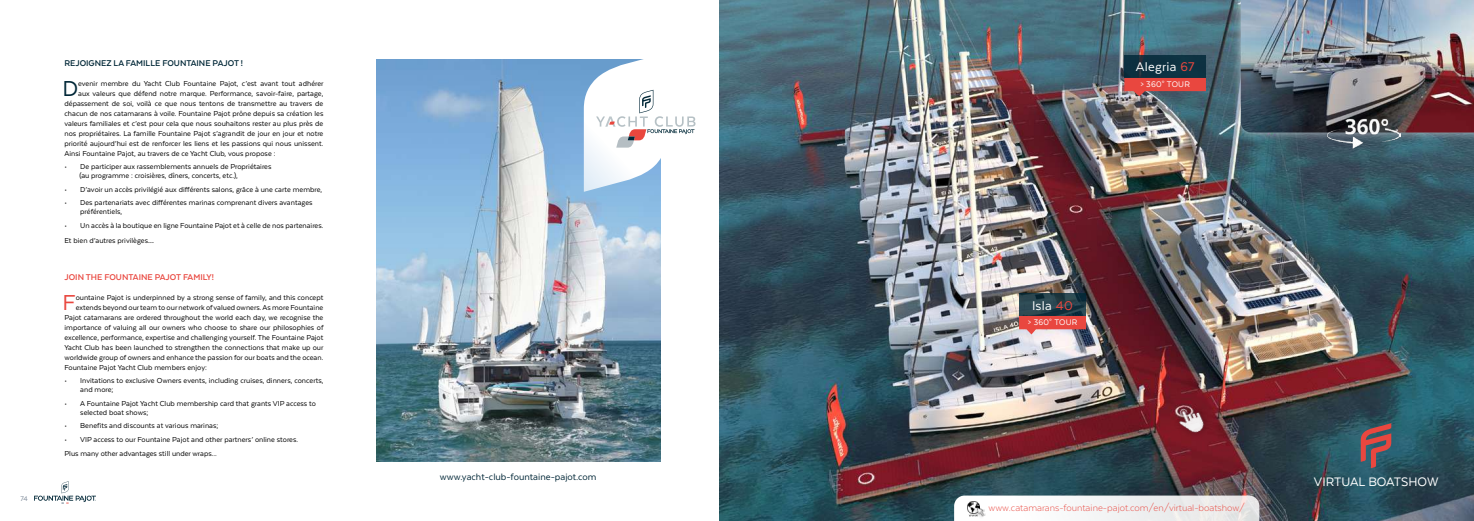
<style>
.page{position:relative;width:1474px;height:521px;background:#fff}
.page>*{position:absolute;margin:0;border:0;box-sizing:border-box;transform-origin:0 0}
.t1{font:24.94px "Texta";color:#002737}
.t2{font:24.94px "Texta";color:#e9473f}
.t3{font:14.53px "Texta";letter-spacing:.02em;color:#fff}
.t4{font:14.17px "Texta";color:#fff}
.t5{font:300 10.67px "Texta";color:#e9473f}
.t6{font:10.67px "Texta";color:#002737}
.t7{font:700 9.62px "Texta";color:#002737}
.t8{font:700 9.62px "Texta";color:#e9473f}
.t9{font:9.36px "Texta";letter-spacing:.02em;color:#fff}
.t10{font:8.31px/8.8px "Texta";color:#000}
.t11{font:7.88px "Texta";color:#85919f}
.s1{color:#e9473f}
</style>
<div class="page">
<svg style="left:34px;top:481px;width:62px;height:22px"></svg>
<img style="left:376px;top:59px;width:284px;height:402px">
<svg style="left:584px;top:59px;width:111px;height:133px"></svg>
<img style="left:719px;top:0;width:754px;height:521px">
<svg style="left:1124px;top:78px;width:81px;height:18px"></svg>
<div style="left:1124px;top:55px;width:81px;height:23px;background:#0d3141"></div>
<svg style="left:1019px;top:316px;width:67px;height:18px"></svg>
<svg style="left:1019px;top:293px;width:66px;height:23px;background:#223f4a"></svg>
<svg style="left:1360px;top:423px;width:31px;height:45px"></svg>
<svg style="left:954px;top:495px;width:305px;height:26px"></svg>
<div style="left:1231px;top:0;width:242px;height:141px;background:#fff;opacity:.58"></div>
<img style="left:1240px;top:0;width:233px;height:132px">
<img style="left:1165px;top:393px;width:52px;height:55px">
<img style="left:1326px;top:116px;width:74px;height:33px">
<p class="t11" style="left:20px;top:495px;width:9px">74</p>
<p class="t7" style="left:64px;top:58px;width:180px">REJOIGNEZ LA FAMILLE FOUNTAINE PAJOT !</p>
<h1 class="t1" style="left:62px;top:75px;width:17px">D</h1>
<p class="t10" style="left:78px;top:79px;width:247px">evenir membre du Yacht Club Fountaine Pajot, c’est avant tout adhérer</p>
<p class="t10" style="left:78px;top:89px;width:247px">aux valeurs que défend notre marque. Performance, savoir-faire, partage,</p>
<p class="t10" style="left:64px;top:99px;width:260px">dépassement de soi, voilà ce que nous tentons de transmettre au travers de</p>
<p class="t10" style="left:64px;top:109px;width:260px">chacun de nos catamarans à voile. Fountaine Pajot prône depuis sa création les</p>
<p class="t10" style="left:64px;top:119px;width:260px">valeurs familiales et c’est pour cela que nous souhaitons rester au plus près de</p>
<p class="t10" style="left:64px;top:129px;width:260px">nos propriétaires. La famille Fountaine Pajot s’agrandit de jour en jour et notre</p>
<p class="t10" style="left:64px;top:139px;width:260px">priorité aujourd’hui est de renforcer les liens et les passions qui nous unissent.</p>
<p class="t10" style="left:64px;top:149px;width:212px">Ainsi Fountaine Pajot, au travers de ce Yacht Club, vous propose :</p>
<p class="t10" style="left:79px;top:162px;width:194px;text-indent:-15px">• De participer aux rassemblements annuels de Propriétaires (au programme : croisières, dîners, concerts, etc.),</p>
<p class="t10" style="left:64px;top:185px;width:259px">• D’avoir un accès privilégié aux différents salons, grâce à une carte membre,</p>
<p class="t10" style="left:80px;top:198px;width:234px;text-indent:-16px">• Des partenariats avec différentes marinas comprenant divers avantages préférentiels,</p>
<p class="t10" style="left:64px;top:218px;width:260px;line-height:15px">• Un accès à la boutique en ligne Fountaine Pajot et à celle de nos partenaires.<br>Et bien d’autres privilèges…</p>
<p class="t8" style="left:64px;top:273px;width:151px">JOIN THE FOUNTAINE PAJOT FAMILY!</p>
<h1 class="t2" style="left:62px;top:289px;width:15px">F</h1>
<p class="t10" style="left:76px;top:293px;width:249px">ountaine Pajot is underpinned by a strong sense of family, and this concept</p>
<p class="t10" style="left:76px;top:303px;width:249px">extends beyond our team to our network of valued owners. As more Fountaine</p>
<p class="t10" style="left:64px;top:313px;width:260px">Pajot catamarans are ordered throughout the world each day, we recognise the</p>
<p class="t10" style="left:64px;top:323px;width:260px">importance of valuing all our owners who choose to share our philosophies of</p>
<p class="t10" style="left:64px;top:333px;width:260px">excellence, performance, expertise and challenging yourself. The Fountaine Pajot</p>
<p class="t10" style="left:64px;top:343px;width:260px">Yacht Club has been launched to strengthen the connections that make up our</p>
<p class="t10" style="left:64px;top:353px;width:260px">worldwide group of owners and enhance the passion for our boats and the ocean.</p>
<p class="t10" style="left:64px;top:363px;width:144px">Fountaine Pajot Yacht Club members enjoy:</p>
<p class="t10" style="left:80px;top:376px;width:245px;text-indent:-16px">• Invitations to exclusive Owners events, including cruises, dinners, concerts, and more;</p>
<p class="t10" style="left:80px;top:399px;width:237px;text-indent:-16px">• A Fountaine Pajot Yacht Club membership card that grants VIP access to selected boat shows;</p>
<p class="t10" style="left:64px;top:421px;width:155px">• Benefits and discounts at various marinas;</p>
<p class="t10" style="left:64px;top:432px;width:235px;line-height:13.7px">• VIP access to our Fountaine Pajot and other partners’ online stores.<br>Plus many other advantages still under wraps...</p>
<p class="t6" style="left:440px;top:471px;width:158px">www.yacht-club-fountaine-pajot.com</p>
<h2 class="t3" style="left:1135px;top:59px;width:60px">Alegria <span class="s1">67</span></h2>
<p class="t9" style="left:1140px;top:80px;width:51px">&gt; 360° TOUR</p>
<h2 class="t3" style="left:1032px;top:298px;width:42px">Isla <span class="s1">40</span></h2>
<p class="t9" style="left:1027px;top:318px;width:51px">&gt; 360° TOUR</p>
<p class="t5" style="left:988px;top:502px;width:258px">www.catamarans-fountaine-pajot.com/en/virtual-boatshow/</p>
<h3 class="t4" style="left:1313px;top:475px;width:126px">VIRTUAL BOATSHOW</h3>
</div>
